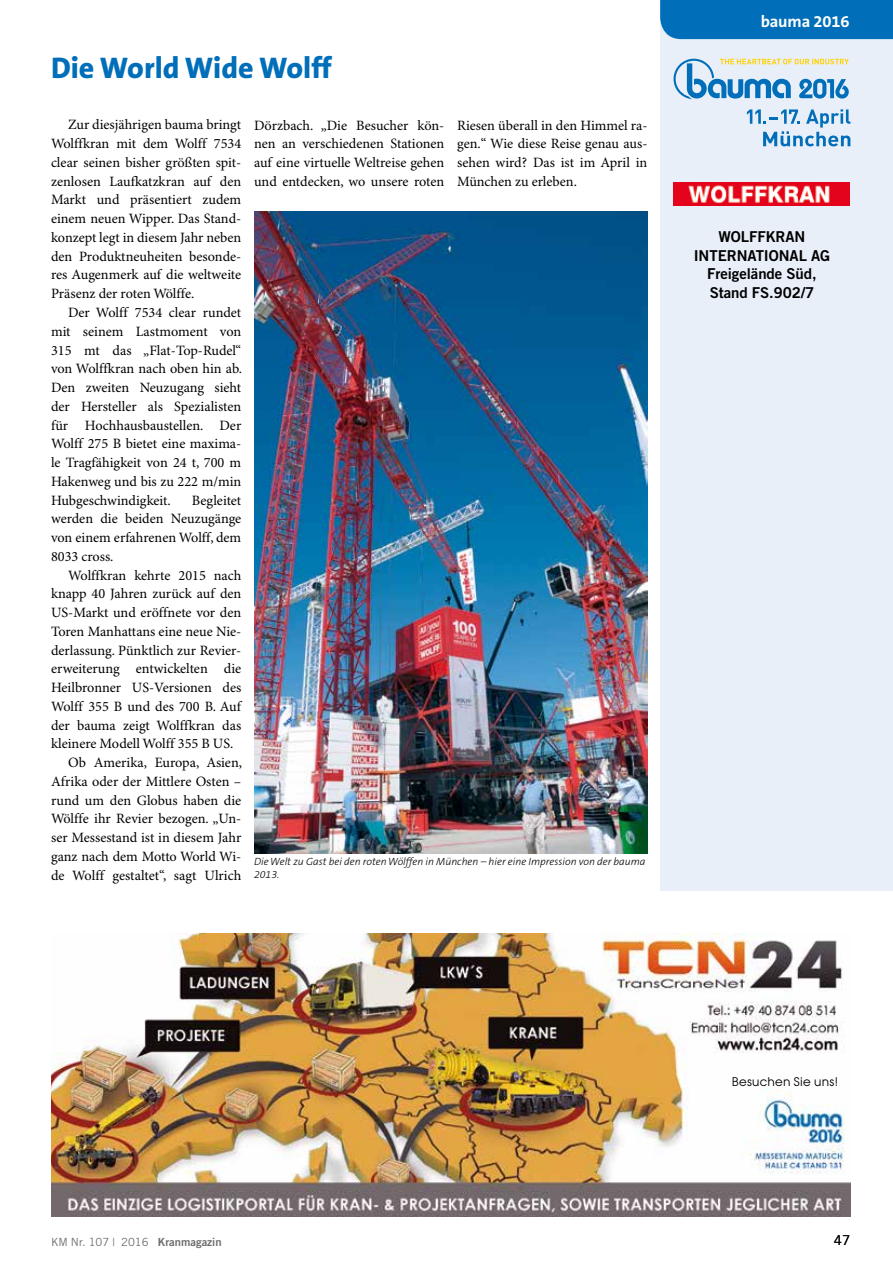
<style>
.page{position:relative;width:893px;height:1263px;background:#fff}
.page>*{position:absolute;margin:0;border:0;box-sizing:border-box;transform-origin:0 0}
.t1{font:800 30px "The Sans B8";color:#006eb9}
.t2{font:700 16.5px "The Sans B7";letter-spacing:-.01em;color:#fff}
.t3{font:15px/18.8px "Trade Gothic Bold Two";letter-spacing:-.005em;color:#000;text-align:center}
.t4{font:14.25px/18.8px "Minion Pro";color:#000;text-align:justify}
.t5{font:13.5px "Trade Gothic";color:#000}
.t6{font:12px "Avant Garde SB";letter-spacing:.02em;color:#000}
.t7{font:11.25px "Trade Gothic";color:#6e6e6e}
.t8{font:italic 300 10.5px/12.3px "The Sans B3";color:#000}
.s1{font-family:"Trade Gothic Bold Two"}
</style>
<div class="page">
<div style="left:660px;top:0;width:233px;height:891px;background:#e9eff9"></div>
<svg style="left:674px;top:59px;width:175px;height:40px"></svg>
<svg style="left:747px;top:109px;width:103px;height:37px"></svg>
<div style="left:660px;top:0;width:233px;height:39px;background:#006eb9"></div>
<img style="left:51px;top:934px;width:799px;height:282px">
<img style="left:254px;top:211px;width:393px;height:643px">
<img style="left:674px;top:183px;width:175px;height:23px">
<h1 class="t1" style="left:51px;top:52px;width:282px">Die World Wide Wolff</h1>
<p class="t4" style="left:51px;top:116px;width:192px;text-indent:17px">Zur diesjährigen bauma bringt Wolffkran mit dem Wolff 7534 clear seinen bisher größten spit&shy;zenlosen Laufkatzkran auf den Markt und präsentiert zudem einem neuen Wipper. Das Stand&shy;konzept legt in diesem Jahr neben den Produktneuheiten besonde&shy;res Augenmerk auf die weltweite Präsenz der roten Wölffe.</p>
<p class="t4" style="left:51px;top:304px;width:193px;text-indent:17px">Der Wolff 7534 clear rundet mit seinem Lastmoment von 315 mt das „Flat-Top-Rudel“ von Wolffkran nach oben hin ab.<br>Den zweiten Neuzugang sieht der Hersteller als Spezialisten für Hochhausbaustellen. Der Wolff 275 B bietet eine maxima&shy;le Tragfähigkeit von 24 t, 700 m Hakenweg und bis zu 222 m/min Hubgeschwindigkeit.</p>
<p class="t4" style="left:51px;top:491px;width:192px;text-indent:141px">Begleitet werden die beiden Neuzugänge von einem erfahrenen Wolff, dem 8033 cross.</p>
<p class="t4" style="left:68px;top:566px;width:175px">Wolffkran kehrte 2015 nach</p>
<p class="t4" style="left:51px;top:585px;width:192px">knapp 40 Jahren zurück auf den</p>
<p class="t4" style="left:51px;top:604px;width:192px">US-Markt und eröffnete vor den</p>
<p class="t4" style="left:51px;top:622px;width:192px">Toren Manhattans eine neue Nie-</p>
<p class="t4" style="left:51px;top:641px;width:192px">derlassung. Pünktlich zur Revier-</p>
<p class="t4" style="left:51px;top:660px;width:192px">erweiterung entwickelten die</p>
<p class="t4" style="left:51px;top:679px;width:192px">Heilbronner US-Versionen des</p>
<p class="t4" style="left:51px;top:697px;width:191px">Wolff 355 B und des 700 B. Auf</p>
<p class="t4" style="left:51px;top:716px;width:192px">der bauma zeigt Wolffkran das</p>
<p class="t4" style="left:51px;top:735px;width:184px">kleinere Modell Wolff 355 B US.</p>
<p class="t4" style="left:68px;top:754px;width:176px">Ob Amerika, Europa, Asien,</p>
<p class="t4" style="left:51px;top:772px;width:192px">Afrika oder der Mittlere Osten –</p>
<p class="t4" style="left:51px;top:791px;width:192px">rund um den Globus haben die</p>
<p class="t4" style="left:51px;top:810px;width:192px">Wölffe ihr Revier bezogen. „Un-</p>
<p class="t4" style="left:51px;top:829px;width:192px">ser Messestand ist in diesem Jahr</p>
<p class="t4" style="left:51px;top:847px;width:192px">ganz nach dem Motto World Wi-</p>
<p class="t4" style="left:51px;top:866px;width:192px">de Wolff gestaltet“, sagt Ulrich</p>
<p class="t4" style="left:254px;top:116px;width:192px">Dörzbach. „Die Besucher kön&shy;nen an verschiedenen Stationen auf eine virtuelle Weltreise gehen und entdecken, wo unsere roten</p>
<p class="t4" style="left:457px;top:116px;width:192px">Riesen überall in den Himmel ra&shy;gen.“ Wie diese Reise genau aus&shy;sehen wird? Das ist im April in München zu erleben.</p>
<p class="t8" style="left:254px;top:856px;width:393px">Die Welt zu Gast bei den roten Wölffen in München – hier eine Impression von der bauma<br>2013.</p>
<p class="t2" style="left:761px;top:13px;width:90px">bauma 2016</p>
<p class="t3" style="left:694px;top:227px;width:138px">WOLFFKRAN<br>INTERNATIONAL AG<br>Freigelände Süd,<br>Stand FS.902/7</p>
<p class="t6" style="left:732px;top:1075px;width:107px">Besuchen Sie uns!</p>
<p class="t7" style="left:51px;top:1235px;width:172px">KM Nr. 107 | 2016 <span class="s1">Kranmagazin</span></p>
<p class="t5" style="left:834px;top:1232px;width:18px">47</p>
</div>
